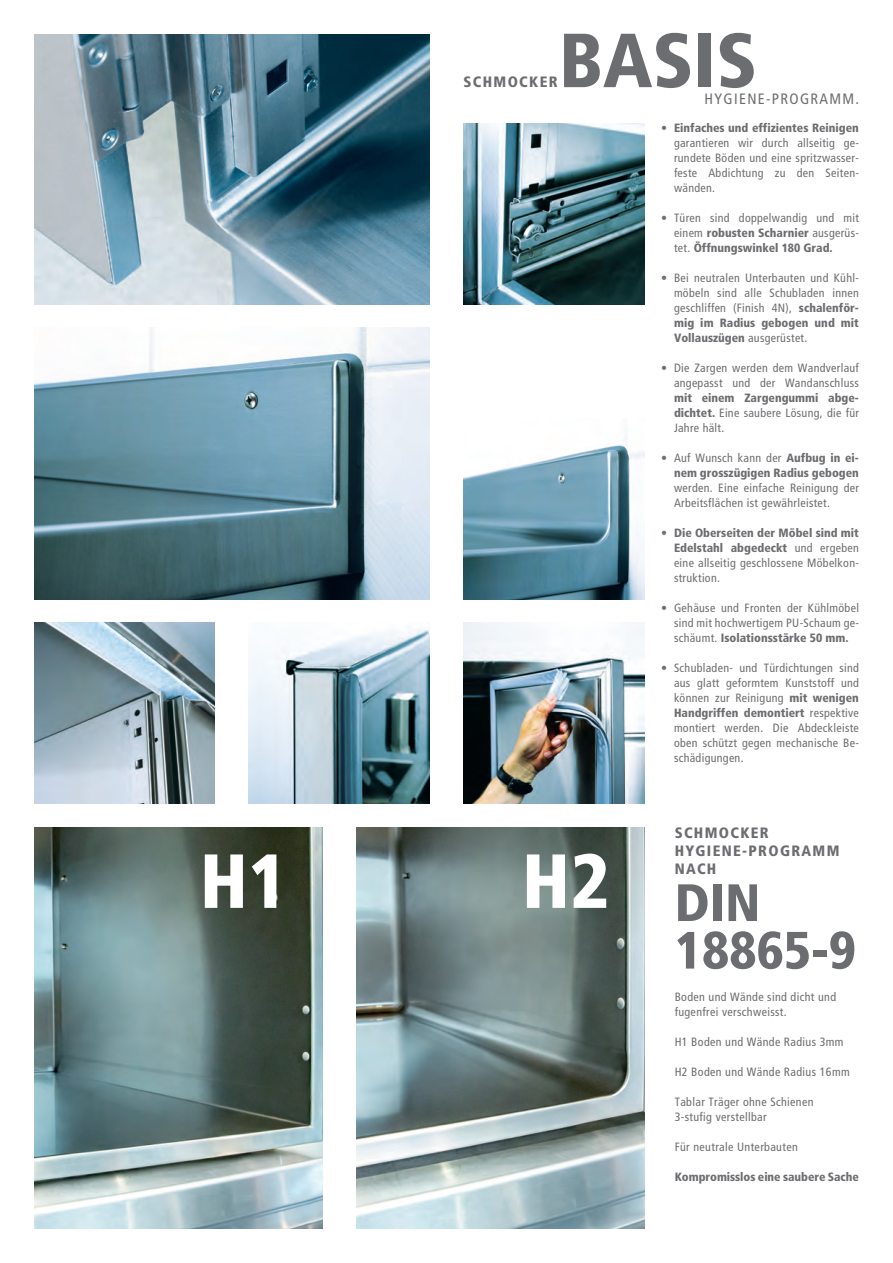
<style>
.page{position:relative;width:893px;height:1263px;background:#fff}
.page>*{position:absolute;margin:0;border:0;box-sizing:border-box;transform-origin:0 0}
.t1{font:900 condensed 76.5px "Frutiger";color:#6c6d70}
.t2{font:900 condensed 76.5px "Frutiger";color:#fff}
.t3{font:900 condensed 52.5px/47.5px "Frutiger";color:#6c6d70}
.t4{font:900 condensed 15px/18px "Frutiger";letter-spacing:.09em;color:#6c6d70}
.t5{font:condensed 15px "Frutiger";letter-spacing:.09em;color:#6c6d70}
.t6{font:condensed 12px/15px "Frutiger";letter-spacing:.025em;color:#6c6d70;text-align:justify}
.t7{font:900 condensed 12px/15px "Frutiger";color:#6c6d70;text-align:right}
.s1{font-weight:900}
.s2{font-weight:400}
</style>
<div class="page">
<img style="left:463px;top:437px;width:181px;height:163px">
<img style="left:34px;top:623px;width:181px;height:181px">
<img style="left:463px;top:623px;width:181px;height:181px">
<img style="left:249px;top:626px;width:180px;height:178px">
<img style="left:463px;top:123px;width:181px;height:181px">
<img style="left:34px;top:34px;width:395px;height:270px">
<img style="left:34px;top:327px;width:395px;height:273px">
<img style="left:356px;top:827px;width:288px;height:402px">
<img style="left:34px;top:827px;width:288px;height:402px">
<h1 class="t1" style="left:559px;top:15px;width:200px">BASIS</h1>
<p class="t4" style="left:463px;top:73px;width:96px">SCHMOCKER</p>
<p class="t5" style="left:705px;top:90px;width:156px">HYGIENE-PROGRAMM.</p>
<h1 class="t2" style="left:200px;top:835px;width:89px">H1</h1>
<h1 class="t2" style="left:522px;top:835px;width:89px">H2</h1>
<p class="t7" style="left:661px;top:121px;width:199px">• Einfaches und effizientes Reinigen</p>
<p class="t6" style="left:674px;top:136px;width:186px">garantieren wir durch allseitig ge&shy;rundete Böden und eine spritzwasser&shy;feste Abdichtung zu den Seiten&shy;wänden.</p>
<p class="t6" style="left:674px;top:211px;width:186px;text-indent:-13px">• Türen sind doppelwandig und mit einem <span class="s1">robusten Scharnier</span> ausgerüs&shy;tet. <span class="s1">Öffnungswinkel 180 Grad.</span></p>
<p class="t6" style="left:674px;top:271px;width:186px;text-indent:-13px">• Bei neutralen Unterbauten und Kühl&shy;möbeln sind alle Schubladen innen geschliffen (Finish 4N), <span class="s1">schalenför&shy;mig im Radius gebogen und mit Vollauszügen</span> ausgerüstet.</p>
<p class="t6" style="left:661px;top:361px;width:199px;text-align:right">• Die Zargen werden dem Wandverlauf angepasst und der Wandanschluss</p>
<p class="t6" style="left:674px;top:391px;width:186px"><span class="s1">mit einem Zargengummi abge&shy;dichtet.</span> Eine saubere Lösung, die für Jahre hält.</p>
<p class="t7" style="left:661px;top:451px;width:199px"><span class="s2">• Auf Wunsch kann der</span> Aufbug in ei&shy;nem grosszügigen Radius gebogen</p>
<p class="t6" style="left:674px;top:481px;width:186px">werden. Eine einfache Reinigung der<br>Arbeitsflächen ist gewährleistet.</p>
<p class="t6" style="left:674px;top:526px;width:186px;text-indent:-13px"><span class="s1">• Die Oberseiten der Möbel sind mit Edelstahl abgedeckt</span> und ergeben eine allseitig geschlossene Möbelkon&shy;struktion.</p>
<p class="t6" style="left:674px;top:601px;width:186px;text-indent:-13px">• Gehäuse und Fronten der Kühlmöbel sind mit hochwertigem PU-Schaum ge&shy;schäumt. <span class="s1">Isolationsstärke 50 mm.</span></p>
<p class="t6" style="left:674px;top:661px;width:186px;text-indent:-13px">• Schubladen- und Türdichtungen sind aus glatt geformtem Kunststoff und können zur Reinigung <span class="s1">mit wenigen Handgriffen demontiert</span> respektive montiert werden. Die Abdeckleiste oben schützt gegen mechanische Be&shy;schädigungen.</p>
<p class="t4" style="left:675px;top:824px;width:166px">SCHMOCKER<br>HYGIENE-PROGRAMM<br>NACH</p>
<h2 class="t3" style="left:675px;top:879px;width:183px">DIN<br>18865-9</h2>
<p class="t6" style="left:675px;top:989px;width:163px">Boden und Wände sind dicht und fugenfrei verschweisst.</p>
<p class="t6" style="left:675px;top:1034px;width:170px">H1 Boden und Wände Radius 3mm</p>
<p class="t6" style="left:675px;top:1064px;width:177px">H2 Boden und Wände Radius 16mm</p>
<p class="t6" style="left:675px;top:1094px;width:140px">Tablar Träger ohne Schienen<br>3-stufig verstellbar</p>
<p class="t6" style="left:675px;top:1139px;width:125px">Für neutrale Unterbauten</p>
<p class="t7" style="left:675px;top:1169px;width:186px">Kompromisslos eine saubere Sache</p>
</div>
